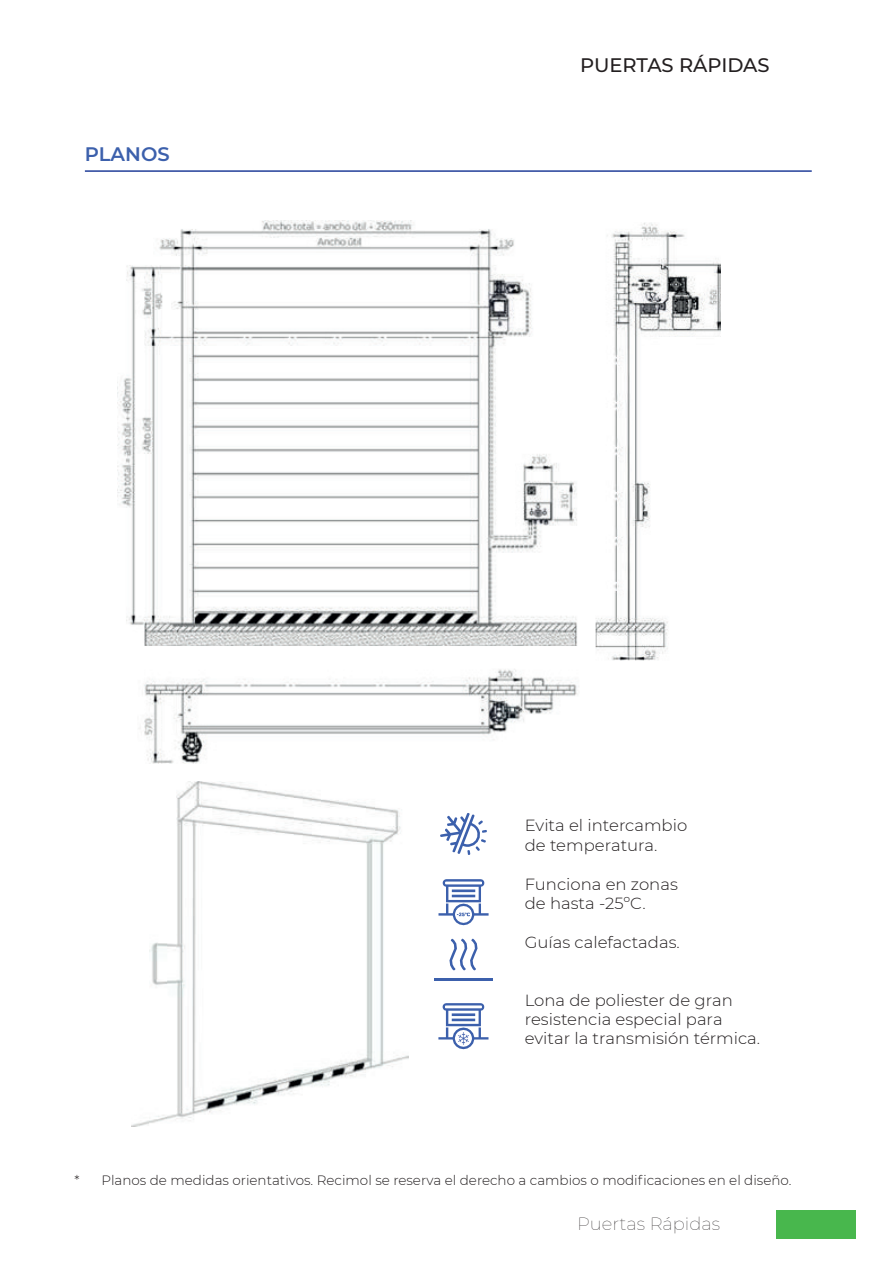
<style>
.page{position:relative;width:893px;height:1263px;background:#fff}
.page>*{position:absolute;margin:0;border:0;box-sizing:border-box;transform-origin:0 0}
.t1{font:500 19.5px "Montserrat";color:#231f20}
.t2{font:600 19.5px "Montserrat";color:#3c60ac}
.t3{font:100 18px "Montserrat";color:#231f20}
.t4{font:300 16.05px/19.4px "Montserrat";color:#231f20}
.t5{font:300 13.5px "Montserrat";color:#231f20}
</style>
<div class="page">
<hr style="left:85px;top:170px;width:727px;height:2px;background:#223f99">
<div style="left:776px;top:1210px;width:79px;height:29px;background:#48b74d"></div>
<img style="left:117px;top:221px;width:603px;height:543px">
<img style="left:131px;top:782px;width:278px;height:344px">
<svg style="left:440px;top:813px;width:47px;height:42px"></svg>
<svg style="left:449px;top:939px;width:28px;height:31px"></svg>
<svg style="left:438px;top:1003px;width:50px;height:46px"></svg>
<svg style="left:438px;top:879px;width:51px;height:46px"></svg>
<hr style="left:434px;top:978px;width:59px;height:3px;background:#3c60ac">
<p class="t2" style="left:85px;top:141px;width:86px">PLANOS</p>
<p class="t1" style="left:580px;top:52px;width:191px">PUERTAS RÁPIDAS</p>
<p class="t4" style="left:525px;top:815px;width:164px">Evita el intercambio de temperatura.</p>
<p class="t4" style="left:525px;top:874px;width:155px">Funciona en zonas de hasta -25ºC.</p>
<p class="t4" style="left:525px;top:932px;width:157px">Guías calefactadas.</p>
<p class="t4" style="left:525px;top:990px;width:237px">Lona de poliester de gran resistencia especial para evitar la transmisión térmica.</p>
<p class="t5" style="left:74px;top:1171px;width:718px">* Planos de medidas orientativos. Recimol se reserva el derecho a cambios o modificaciones en el diseño.</p>
<p class="t3" style="left:577px;top:1211px;width:145px">Puertas Rápidas</p>
</div>
